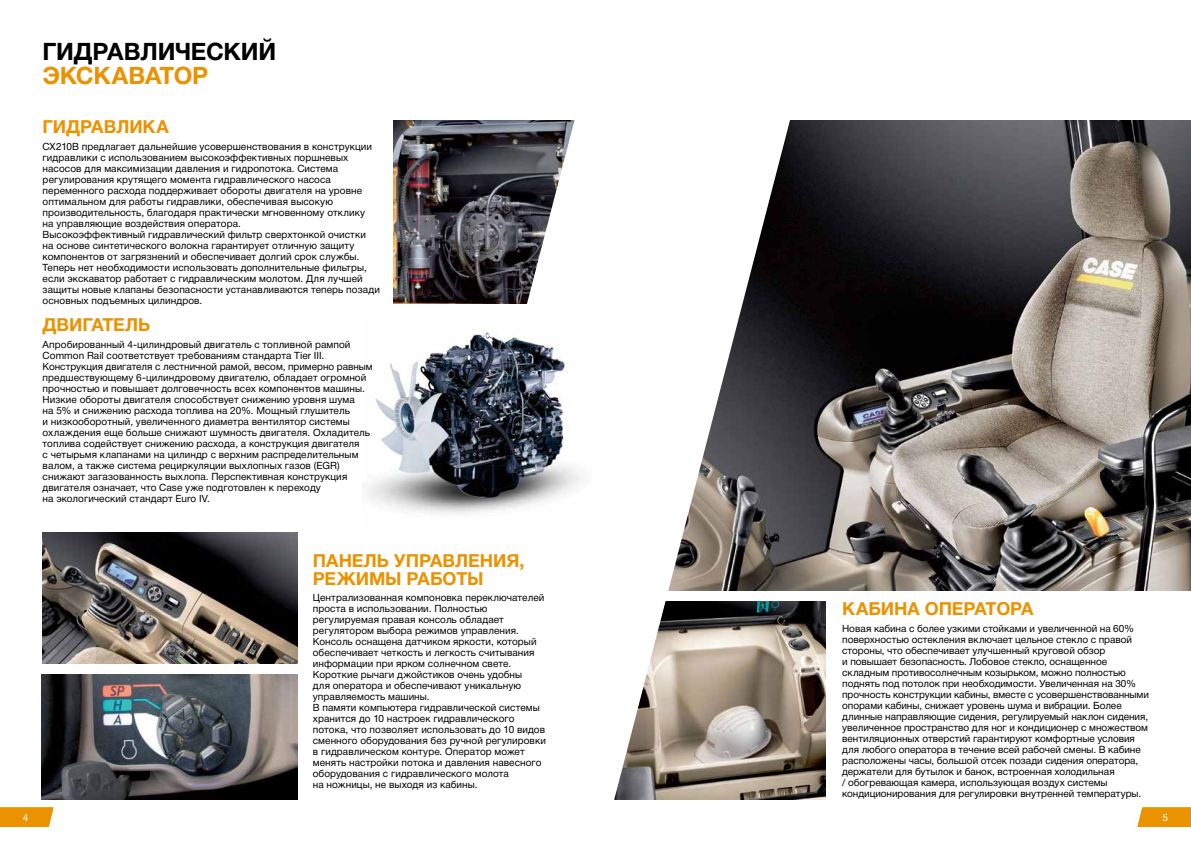
<style>
.page{position:relative;width:1191px;height:842px;background:#fff}
.page>*{position:absolute;margin:0;border:0;box-sizing:border-box;transform-origin:0 0}
.t1{font:700 24px "Helvetica Neue Cyr";letter-spacing:-.005em;color:#000}
.t2{font:700 24px "Helvetica Neue Cyr";letter-spacing:-.015em;color:#ea9200}
.t3{font:700 18px/18px "Helvetica Neue Cyr";letter-spacing:-.005em;color:#ea9200}
.t4{font:10px/11px "Helvetica Neue Cyr";letter-spacing:.005em;color:#000}
.t5{font:10px "Helvetica Neue Cyr";color:#fff}
</style>
<div class="page">
<img style="left:821px;top:120px;width:370px;height:470px">
<img style="left:43px;top:532px;width:255px;height:131px">
<img style="left:42px;top:674px;width:256px;height:125px">
<svg style="left:393px;top:120px;width:428px;height:680px"></svg>
<img style="left:368px;top:318px;width:223px;height:216px">
<svg style="left:0;top:807px;width:53px;height:20px"></svg>
<svg style="left:1137px;top:807px;width:54px;height:20px"></svg>
<h1 class="t1" style="left:43px;top:38px;width:235px">ГИДРАВЛИЧЕСКИЙ</h1>
<h1 class="t2" style="left:43px;top:62px;width:167px">ЭКСКАВАТОР</h1>
<h2 class="t3" style="left:43px;top:118px;width:127px">ГИДРАВЛИКА</h2>
<p class="t4" style="left:43px;top:141px;width:339px">СХ210В предлагает дальнейшие усовершенствования в конструкции гидравлики с использованием высокоэффективных поршневых насосов для максимизации давления и гидропотока. Система регулирования крутящего момента гидравлического насоса переменного расхода поддерживает обороты двигателя на уровне оптимальном для работы гидравлики, обеспечивая высокую производительность, благодаря практически мгновенному отклику<br>на управляющие воздействия оператора.<br>Высокоэффективный гидравлический фильтр сверхтонкой очистки<br>на основе синтетического волокна гарантирует отличную защиту компонентов от загрязнений и обеспечивает долгий срок службы.<br>Теперь нет необходимости использовать дополнительные фильтры, если экскаватор работает с гидравлическим молотом. Для лучшей защиты новые клапаны безопасности устанавливаются теперь позади основных подъемных цилиндров.</p>
<h2 class="t3" style="left:43px;top:316px;width:109px">ДВИГАТЕЛЬ</h2>
<p class="t4" style="left:43px;top:339px;width:332px">Апробированный 4-цилиндровый двигатель с топливной рампой Common Rail соответствует требованиям стандарта Tier III.<br>Конструкция двигателя с лестничной рамой, весом, примерно равным предшествующему 6-цилиндровому двигателю, обладает огромной прочностью и повышает долговечность всех компонентов машины.<br>Низкие обороты двигателя способствует снижению уровня шума<br>на 5% и снижению расхода топлива на 20%. Мощный глушитель<br>и низкооборотный, увеличенного диаметра вентилятор системы охлаждения еще больше снижают шумность двигателя. Охладитель топлива содействует снижению расхода, а конструкция двигателя<br>с четырьмя клапанами на цилиндр с верхним распределительным валом, а также система рециркуляции выхлопных газов (EGR) снижают загазованность выхлопа. Перспективная конструкция двигателя означает, что Case уже подготовлен к переходу<br>на экологический стандарт Euro IV.</p>
<h2 class="t3" style="left:313px;top:551px;width:213px">ПАНЕЛЬ УПРАВЛЕНИЯ,<br>РЕЖИМЫ РАБОТЫ</h2>
<p class="t4" style="left:313px;top:592px;width:234px">Централизованная компоновка переключателей проста в использовании. Полностью регулируемая правая консоль обладает регулятором выбора режимов управления.<br>Консоль оснащена датчиком яркости, который обеспечивает четкость и легкость считывания информации при ярком солнечном свете.<br>Короткие рычаги джойстиков очень удобны<br>для оператора и обеспечивают уникальную управляемость машины.<br>В памяти компьютера гидравлической системы хранится до 10 настроек гидравлического потока, что позволяет использовать до 10 видов сменного оборудования без ручной регулировки в гидравлическом контуре. Оператор может менять настройки потока и давления навесного оборудования с гидравлического молота<br>на ножницы, не выходя из кабины.</p>
<h2 class="t3" style="left:842px;top:600px;width:193px">КАБИНА ОПЕРАТОРА</h2>
<p class="t4" style="left:842px;top:623px;width:308px">Новая кабина с более узкими стойками и увеличенной на 60% поверхностью остекления включает цельное стекло с правой стороны, что обеспечивает улучшенный круговой обзор<br>и повышает безопасность. Лобовое стекло, оснащенное складным противосолнечным козырьком, можно полностью поднять под потолок при необходимости. Увеличенная на 30% прочность конструкции кабины, вместе с усовершенствованными опорами кабины, снижает уровень шума и вибрации. Более длинные направляющие сидения, регулируемый наклон сидения, увеличенное пространство для ног и кондиционер с множеством вентиляционных отверстий гарантируют комфортные условия для любого оператора в течение всей рабочей смены. В кабине расположены часы, большой отсек позади сидения оператора, держатели для бутылок и банок, встроенная холодильная<br>/ обогревающая камера, использующая воздух системы кондиционирования для регулировки внутренней температуры.</p>
<p class="t5" style="left:23px;top:812px;width:7px">4</p>
<p class="t5" style="left:1162px;top:812px;width:7px">5</p>
</div>
